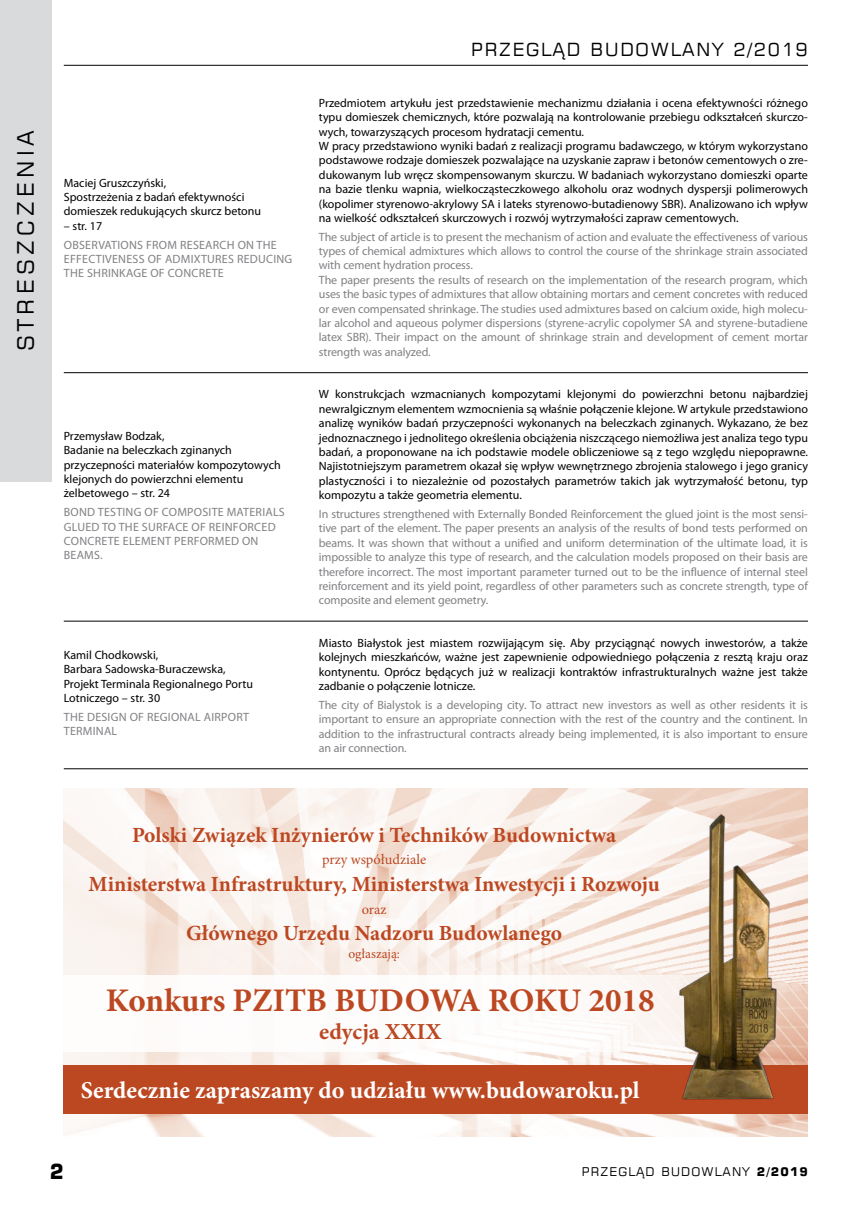
<style>
.page{position:relative;width:859px;height:1212px;background:#fff}
.page>*{position:absolute;margin:0;border:0;box-sizing:border-box;transform-origin:0 0}
.t1{font:700 33px "Minion Pro";color:#bc4822}
.t2{font:700 24.15px "Minion Pro";color:#fff}
.t3{font:700 22.95px "Minion Pro";color:#bc4822}
.t4{font:22.5px "Square 721 EU";letter-spacing:.2em;color:#000}
.t5{font:700 21.6px "Minion Pro";color:#bc4822}
.t6{font:700 21px "Square 721 EU";color:#000;scale:.95 1}
.t7{font:18px "Square 721 EU";letter-spacing:.1em;color:#000}
.t8{font:14.4px "Minion Pro";color:#bc4822}
.t9{font:13.5px "Minion Pro";color:#bc4822}
.t10{font:12px/14.4px "Myriad Pro";color:#000}
.t11{font:12px/14.4px "Myriad Pro";letter-spacing:-.01em;color:#818084;text-align:justify}
.t12{font:12px/14.4px "Myriad Pro";letter-spacing:.02em;color:#818084}
.t13{font:12px "Square 721 EU";letter-spacing:.1em;color:#000}
.s1{font-weight:700}
</style>
<div class="page">
<div style="left:0;top:0;width:51px;height:481px;background:#d8dadc"></div>
<hr style="left:64px;top:65px;width:744px;height:1px;background:#000">
<hr style="left:64px;top:372px;width:744px;height:1px;background:#000">
<hr style="left:64px;top:621px;width:744px;height:1px;background:#000">
<hr style="left:64px;top:768px;width:744px;height:1px;background:#000">
<img style="left:64px;top:788px;width:744px;height:349px">
<div style="left:64px;top:1065px;width:744px;height:48px;background:#bc4822"></div>
<div style="left:51px;top:975px;width:757px;height:76px;background:#fff"></div>
<img style="left:672px;top:805px;width:110px;height:295px">
<h3 class="t4" style="left:11px;top:351px;width:222px;rotate:-90deg">STRESZCZEN IA</h3>
<p class="t10" style="left:64px;top:175px;width:199px">Maciej Gruszczyński,<br>Spostrzeżenia z badań efektywności domieszek redukujących skurcz betonu</p>
<p class="t10" style="left:64px;top:218px;width:40px">– str. 17</p>
<p class="t12" style="left:64px;top:237px;width:229px">Observations from research on the effectiveness of admixtures reducing the shrinkage of concrete</p>
<p class="t10" style="left:64px;top:428px;width:218px">Przemysław Bodzak,<br>Badanie na beleczkach zginanych przyczepności materiałów kompozytowych klejonych do powierzchni elementu żelbetowego – str. 24</p>
<p class="t12" style="left:64px;top:505px;width:114px">Bond testing of compos</p>
<p class="t12" style="left:64px;top:505px;width:221px;text-indent:145px">ite materials glued to the surface of reinforced concrete element performed on beams.</p>
<p class="t10" style="left:64px;top:647px;width:191px">Kamil Chodkowski,<br>Barbara Sadowska-Buraczewska,<br>Projekt Terminala Regionalnego Portu<br>Lotniczego – str. 30</p>
<p class="t12" style="left:64px;top:709px;width:187px">The design of Regional Airport<br>Terminal</p>
<h3 class="t7" style="left:471px;top:38px;width:42px">PRZEGL</h3>
<h3 class="t7" style="left:553px;top:38px;width:54px">ĄD BUDOWLANY</h3>
<h3 class="t7" style="left:733px;top:38px;width:76px">2/2019</h3>
<p class="t10" style="left:319px;top:95px;width:491px">Przedmiotem artykułu jest przedstawienie mechanizmu działania i ocena efektywności różnego typu domieszek chemicznych, które pozwalają na kontrolowanie przebiegu odkształceń skurczo&shy;wych, towarzyszących procesom hydratacji cementu.<br>W pracy przedstawiono wyniki badań z realizacji programu badawczego, w którym wykorzystano podstawowe rodzaje domieszek pozwalające na uzyskanie zapraw i betonów cementowych o zre&shy;dukowanym lub wręcz skompensowanym skurczu. W badaniach wykorzystano domieszki oparte na bazie tlenku wapnia, wielkocząsteczkowego alkoholu oraz wodnych dyspersji polimerowych (kopolimer styrenowo-akrylowy SA i lateks styrenowo-butadienowy SBR). Analizowano ich wpływ na wielkość odkształceń skurczowych i rozwój wytrzymałości zapraw cementowych.</p>
<p class="t11" style="left:319px;top:229px;width:491px;text-align:left">The subject of article is to present the mechanism of action and evaluate the effectiveness of various types of chemical admixtures which allows to control the course of the shrinkage strain associated with cement hydration process.<br>The paper presents the results of research on the implementation of the research program, which uses the basic types of admixtures that allow obtaining mortars and cement concretes with reduced or even compensated shrinkage. The studies used admixtures based on calcium oxide, high molecu&shy;lar alcohol and aqueous polymer dispersions (styrene-acrylic copolymer SA and styrene-butadiene latex SBR). Their impact on the amount of shrinkage strain and development of cement mortar strength was analyzed.</p>
<p class="t10" style="left:319px;top:387px;width:491px;text-align:justify">W konstrukcjach wzmacnianych kompozytami klejonymi do powierzchni betonu najbardziej newralgicznym elementem wzmocnienia są właśnie połączenie klejone. W artykule przedstawiono analizę wyników badań przyczepności wykonanych na beleczkach zginanych. Wykazano, że bez jednoznacznego i jednolitego określenia obciążenia niszczącego niemożliwa jest analiza tego typu badań, a proponowane na ich podstawie modele obliczeniowe są z tego względu niepoprawne.<br>Najistotniejszym parametrem okazał się wpływ wewnętrznego zbrojenia stalowego i jego granicy plastyczności i to niezależnie od pozostałych parametrów takich jak wytrzymałość betonu, typ kompozytu a także geometria elementu.</p>
<p class="t11" style="left:319px;top:506px;width:491px">I n structures strengthened with Externally Bonded Reinforcement the glued joint is the most sensi&shy;tive part of the element. The paper presents an analysis of the results of bond tests performed on beams. It was shown that without a unified and uniform determination of the ultimate load, it is impossible to analyze this type of research, and the calculation models proposed on their basis are therefore incorrect. The most important parameter turned out to be the influence of internal steel reinforcement and its yield point, regardless of other parameters such as concrete strength, type of composite and element geometry.</p>
<p class="t10" style="left:319px;top:635px;width:491px;text-align:justify">Miasto Białystok jest miastem rozwijającym się. Aby przyciągnąć nowych inwestorów, a także kolejnych mieszkańców, ważne jest zapewnienie odpowiedniego połączenia z resztą kraju oraz kontynentu. Oprócz będących już w realizacji kontraktów infrastrukturalnych ważne jest także zadbanie o połączenie lotnicze.</p>
<p class="t11" style="left:319px;top:697px;width:490px">The city of Bialystok is a developing city. To attract new investors as well as other residents it is important to ensure an appropriate connection with the rest of the country and the continent. I n addition to the infrastructural contracts already being implemented, it is also important to ensure an air connection.</p>
<h3 class="t5" style="left:132px;top:820px;width:486px">Polski Związek Inżynierów i Techników Budownictwa</h3>
<p class="t8" style="left:322px;top:850px;width:106px">przy współudziale</p>
<h3 class="t5" style="left:89px;top:868px;width:573px">Ministerstwa Infrastruktury, Ministerstwa Inwestycji i Rozwoju</h3>
<p class="t8" style="left:362px;top:899px;width:26px">oraz</p>
<h3 class="t5" style="left:186px;top:918px;width:378px">Głównego Urzędu Nadzoru Budowlanego</h3>
<p class="t9" style="left:348px;top:945px;width:53px">ogłaszają:</p>
<h1 class="t1" style="left:106px;top:978px;width:550px">Konkurs PZITB BUDOWA ROKU 2018</h1>
<h3 class="t3" style="left:319px;top:1015px;width:124px">edycja XXIX</h3>
<h2 class="t2" style="left:81px;top:1073px;width:560px">Serdecznie zapraszamy do udziału www.budowaroku.pl</h2>
<h3 class="t6" style="left:50px;top:1158px;width:16px">2</h3>
<p class="t13" style="left:582px;top:1164px;width:228px">PRZEGLĄD BUDOWLANY <span class="s1">2/2019</span></p>
</div>
